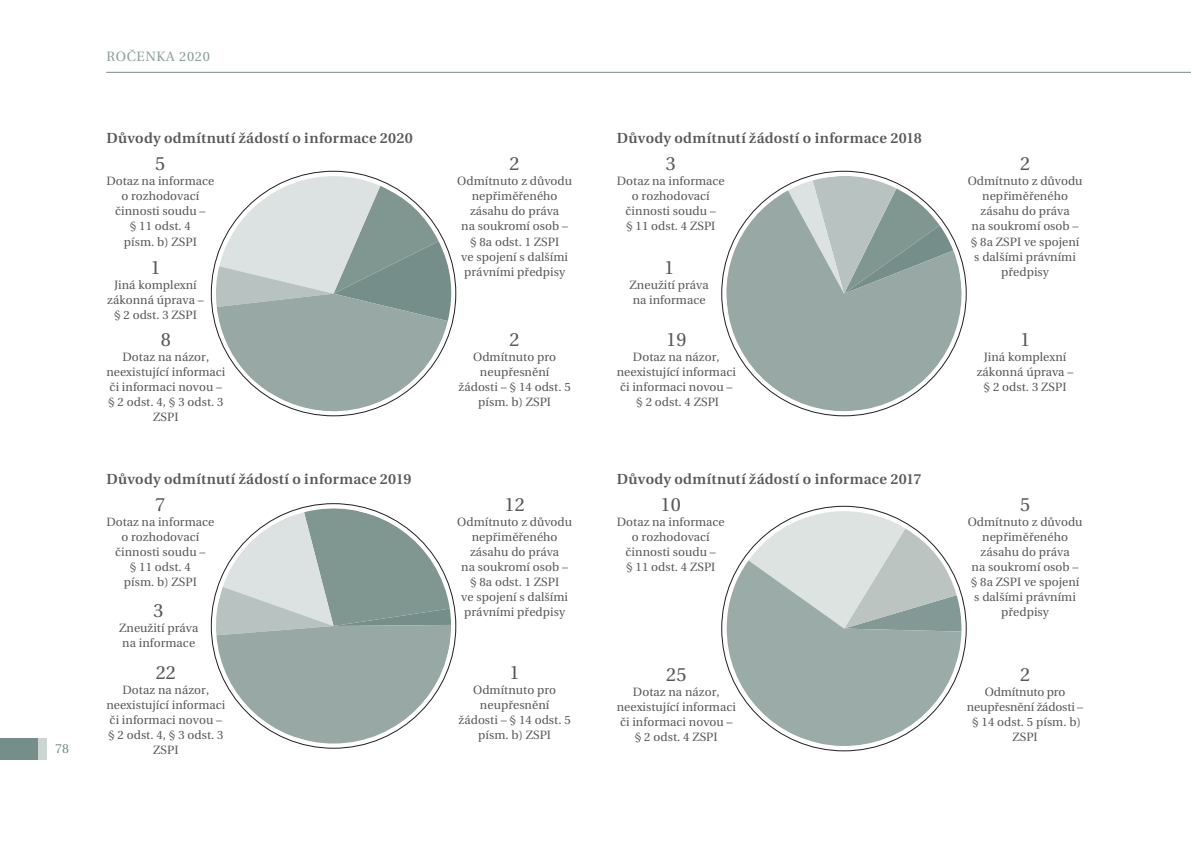
<style>
.page{position:relative;width:1191px;height:851px;background:#fff}
.page>*{position:absolute;margin:0;border:0;box-sizing:border-box;transform-origin:0 0}
.t1{font:19.05px "Utopia CE";letter-spacing:.005em;color:#57585a}
.t2{font:600 14.55px "Utopia CE";letter-spacing:.02em;color:#57585a}
.t3{font:13.5px "Utopia CE";letter-spacing:.05em;color:#8c9f9a}
.t4{font:13.05px "Utopia CE";color:#758e89}
.t5{font:12px/15px "Utopia CE";letter-spacing:.005em;color:#57585a;text-align:center}
</style>
<div class="page">
<hr style="left:106px;top:72px;width:1085px;height:1px;background:#758e89">
<div style="left:0;top:738px;width:38px;height:21px;background:#758e89"></div>
<div style="left:38px;top:738px;width:9px;height:21px;background:#cdd5d3"></div>
<svg style="left:748px;top:505px;width:198px;height:55px"></svg>
<svg style="left:725px;top:560px;width:236px;height:187px;background:#b2bfbc"></svg>
<svg style="left:788px;top:172px;width:122px;height:18px"></svg>
<svg style="left:721px;top:190px;width:246px;height:227px;fill:#98a8a4"></svg>
<svg style="left:215px;top:170px;width:239px;height:247px"></svg>
<svg style="left:215px;top:503px;width:236px;height:241px"></svg>
<p class="t4" style="left:55px;top:741px;width:15px">78</p>
<p class="t3" style="left:106px;top:49px;width:105px">ROČENKA 2020</p>
<p class="t2" style="left:106px;top:130px;width:308px">Důvody odmítnutí žádostí o informace 2020</p>
<h1 class="t1" style="left:155px;top:153px;width:12px">5</h1>
<p class="t5" style="left:106px;top:174px;width:110px">Dotaz na informace o rozhodovací činnosti soudu –<br>§ 11 odst. 4<br>písm. b) ZSPI</p>
<h1 class="t1" style="left:150px;top:256px;width:12px">1</h1>
<p class="t5" style="left:107px;top:277px;width:98px">Jiná komplexní zákonná úprava – § 2 odst. 3 ZSPI</p>
<h1 class="t1" style="left:161px;top:328px;width:12px">8</h1>
<p class="t5" style="left:106px;top:349px;width:121px">Dotaz na názor, neexistující informaci či informaci novou – § 2 odst. 4, § 3 odst. 3<br>ZSPI</p>
<p class="t2" style="left:106px;top:471px;width:307px">Důvody odmítnutí žádostí o informace 2019</p>
<h1 class="t1" style="left:155px;top:494px;width:12px">7</h1>
<p class="t5" style="left:106px;top:514px;width:110px">Dotaz na informace o rozhodovací činnosti soudu –<br>§ 11 odst. 4<br>písm. b) ZSPI</p>
<h1 class="t1" style="left:154px;top:599px;width:12px">3</h1>
<p class="t5" style="left:119px;top:620px;width:81px;text-align:left">Zneužití práva na informace</p>
<h1 class="t1" style="left:156px;top:661px;width:22px">22</h1>
<p class="t5" style="left:106px;top:682px;width:121px">Dotaz na názor, neexistující informaci či informaci novou – § 2 odst. 4, § 3 odst. 3<br>ZSPI</p>
<h1 class="t1" style="left:509px;top:153px;width:12px">2</h1>
<p class="t5" style="left:457px;top:174px;width:116px">Odmítnuto z důvodu nepřiměřeného zásahu do práva<br>na soukromí osob – § 8a odst. 1 ZSPI<br>ve spojení s dalšími právními předpisy</p>
<h1 class="t1" style="left:509px;top:328px;width:12px">2</h1>
<p class="t5" style="left:458px;top:349px;width:114px">Odmítnuto pro neupřesnění<br>žádosti – § 14 odst. 5 písm. b) ZSPI</p>
<h1 class="t1" style="left:504px;top:494px;width:22px">12</h1>
<p class="t5" style="left:457px;top:514px;width:116px">Odmítnuto z důvodu nepřiměřeného zásahu do práva<br>na soukromí osob – § 8a odst. 1 ZSPI<br>ve spojení s dalšími právními předpisy</p>
<h1 class="t1" style="left:509px;top:661px;width:12px">1</h1>
<p class="t5" style="left:458px;top:682px;width:114px">Odmítnuto pro neupřesnění<br>žádosti – § 14 odst. 5 písm. b) ZSPI</p>
<p class="t2" style="left:617px;top:130px;width:306px">Důvody odmítnutí žádostí o informace 2018</p>
<h1 class="t1" style="left:665px;top:153px;width:12px">3</h1>
<p class="t5" style="left:617px;top:174px;width:110px">Dotaz na informace o rozhodovací činnosti soudu –<br>§ 11 odst. 4 ZSPI</p>
<h1 class="t1" style="left:664px;top:257px;width:12px">1</h1>
<p class="t5" style="left:629px;top:278px;width:81px;text-align:left">Zneužití práva na informace</p>
<h1 class="t1" style="left:666px;top:328px;width:22px">19</h1>
<p class="t5" style="left:617px;top:349px;width:121px">Dotaz na názor, neexistující informaci či informaci novou – § 2 odst. 4 ZSPI</p>
<p class="t2" style="left:617px;top:471px;width:306px">Důvody odmítnutí žádostí o informace 2017</p>
<h1 class="t1" style="left:660px;top:494px;width:22px">10</h1>
<p class="t5" style="left:617px;top:514px;width:110px">Dotaz na informace o rozhodovací činnosti soudu –<br>§ 11 odst. 4 ZSPI</p>
<h1 class="t1" style="left:666px;top:663px;width:22px">25</h1>
<p class="t5" style="left:617px;top:684px;width:121px">Dotaz na názor, neexistující informaci či informaci novou – § 2 odst. 4 ZSPI</p>
<h1 class="t1" style="left:1020px;top:153px;width:12px">2</h1>
<p class="t5" style="left:967px;top:174px;width:116px">Odmítnuto z důvodu nepřiměřeného zásahu do práva<br>na soukromí osob – § 8a ZSPI ve spojení s dalšími právními předpisy</p>
<h1 class="t1" style="left:1020px;top:328px;width:12px">1</h1>
<p class="t5" style="left:976px;top:349px;width:98px">Jiná komplexní zákonná úprava – § 2 odst. 3 ZSPI</p>
<h1 class="t1" style="left:1020px;top:494px;width:12px">5</h1>
<p class="t5" style="left:967px;top:514px;width:116px">Odmítnuto z důvodu nepřiměřeného zásahu do práva<br>na soukromí osob – § 8a ZSPI ve spojení s dalšími právními předpisy</p>
<h1 class="t1" style="left:1020px;top:663px;width:12px">2</h1>
<p class="t5" style="left:967px;top:684px;width:118px">Odmítnuto pro neupřesnění žádosti – § 14 odst. 5 písm. b)<br>ZSPI</p>
</div>
